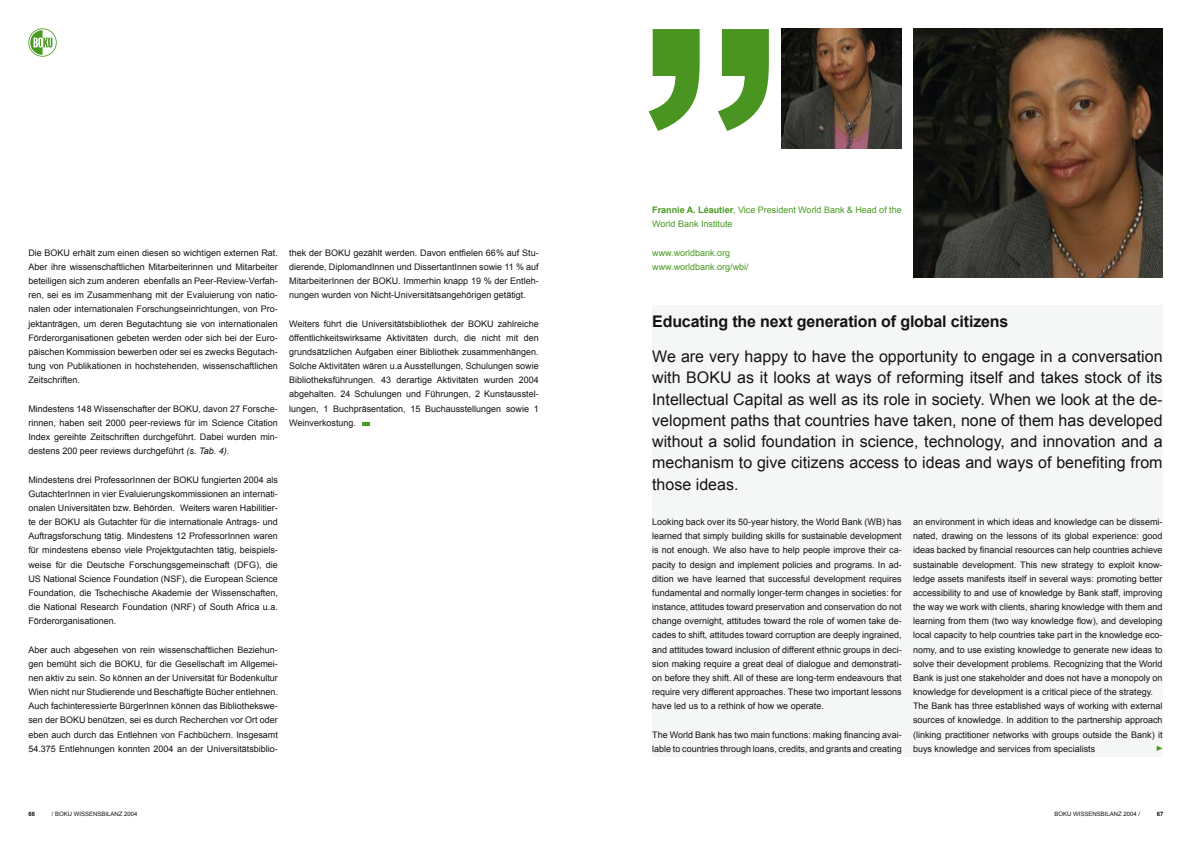
<style>
.page{position:relative;width:1191px;height:842px;background:#fff}
.page>*{position:absolute;margin:0;border:0;box-sizing:border-box;transform-origin:0 0}
.t1{font:16px/21.3px "Arial";color:#141417;text-align:justify}
.t2{font:700 16px "Arial";letter-spacing:-.01em;color:#141417}
.t3{font:9px/14.2px "Arial";color:#141417;text-align:justify}
.t4{font:9px/14.2px "Arial";color:#499a22}
.t5{font:6px "Arial";color:#141417}
.t6{font:700 6px "Arial";color:#141417}
.s1{font-style:italic}
.s2{font-weight:700}
</style>
<div class="page">
<div style="left:652px;top:305px;width:510px;height:452px;background:#f5f6f6"></div>
<img style="left:913px;top:28px;width:249px;height:250px">
<img style="left:781px;top:28px;width:120px;height:121px">
<svg style="left:718px;top:29px;width:51px;height:102px"></svg>
<svg style="left:648px;top:29px;width:51px;height:102px"></svg>
<svg style="left:1156px;top:746px;width:6px;height:5px"></svg>
<svg style="left:362px;top:422px;width:8px;height:4px"></svg>
<svg style="left:28px;top:28px;width:29px;height:29px"></svg>
<p class="t3" style="left:28px;top:245px;width:251px">Die BOKU erhält zum einen diesen so wichtigen externen Rat.<br>Aber ihre wissenschaftlichen Mitarbeiterinnen und Mitarbeiter beteiligen sich zum anderen ebenfalls an Peer-Review-Verfah&shy;ren, sei es im Zusammenhang mit der Evaluierung von natio&shy;nalen oder internationalen Forschungseinrichtungen, von Pro&shy;jektanträgen, um deren Begutachtung sie von internationalen Förderorganisationen gebeten werden oder sich bei der Euro&shy;päischen Kommission bewerben oder sei es zwecks Begutach&shy;tung von Publikationen in hochstehenden, wissenschaftlichen Zeitschriften.</p>
<p class="t3" style="left:28px;top:401px;width:251px">Mindestens 148 Wissenschafter der BOKU, davon 27 Forsche&shy;rinnen, haben seit 2000 peer-reviews für im Science Citation Index gereihte Zeitschriften durchgeführt. Dabei wurden min&shy;destens 200 peer reviews durchgeführt <span class="s1">(s. Tab. 4)</span>.</p>
<p class="t3" style="left:28px;top:472px;width:251px">Mindestens drei ProfessorInnen der BOKU fungierten 2004 als GutachterInnen in vier Evaluierungskommissionen an internati&shy;onalen Universitäten bzw. Behörden. Weiters waren Habilitier&shy;te der BOKU als Gutachter für die internationale Antrags- und Auftragsforschung tätig. Mindestens 12 ProfessorInnen waren für mindestens ebenso viele Projektgutachten tätig, beispiels&shy;weise für die Deutsche Forschungsgemeinschaft (DFG), die US National Science Foundation (NSF), die European Science Foundation, die Tschechische Akademie der Wissenschaften, die National Research Foundation (NRF) of South Africa u.a.<br>Förderorganisationen.</p>
<p class="t3" style="left:28px;top:642px;width:251px">Aber auch abgesehen von rein wissenschaftlichen Beziehun&shy;gen bemüht sich die BOKU, für die Gesellschaft im Allgemei&shy;nen aktiv zu sein. So können an der Universität für Bodenkultur Wien nicht nur Studierende und Beschäftigte Bücher entlehnen.<br>Auch fachinteressierte BürgerInnen können das Bibliothekswe&shy;sen der BOKU benützen, sei es durch Recherchen vor Ort oder eben auch durch das Entlehnen von Fachbüchern. Insgesamt 54.375 Entlehnungen konnten 2004 an der Universitätsbiblio-</p>
<p class="t3" style="left:289px;top:245px;width:251px">thek der BOKU gezählt werden. Davon entfielen 66% auf Stu&shy;dierende, DiplomandInnen und DissertantInnen sowie 11 % auf MitarbeiterInnen der BOKU. Immerhin knapp 19 % der Entleh&shy;nungen wurden von Nicht-Universitätsangehörigen getätigt.</p>
<p class="t3" style="left:289px;top:316px;width:251px">Weiters führt die Universitätsbibliothek der BOKU zahlreiche öffentlichkeitswirksame Aktivitäten durch, die nicht mit den grundsätzlichen Aufgaben einer Bibliothek zusammenhängen.<br>Solche Aktivitäten wären u.a Ausstellungen, Schulungen sowie Bibliotheksführungen. 43 derartige Aktivitäten wurden 2004 abgehalten. 24 Schulungen und Führungen, 2 Kunstausstel&shy;lungen, 1 Buchpräsentation, 15 Buchausstellungen sowie 1<br>Weinverkostung.</p>
<p class="t4" style="left:652px;top:203px;width:251px"><span class="s2">Frannie A. Léautier</span>, Vice President World Bank &amp; Head of the<br>World Bank Institute</p>
<p class="t4" style="left:652px;top:245px;width:98px">www.worldbank.org www.worldbank.org/wbi/</p>
<h1 class="t2" style="left:652px;top:312px;width:358px">Educating the next generation of global citizens</h1>
<p class="t1" style="left:652px;top:346px;width:512px">We are very happy to have the opportunity to engage in a conversation with BOKU as it looks at ways of reforming itself and takes stock of its Intellectual Capital as well as its role in society. When we look at the de&shy;velopment paths that countries have taken, none of them has developed without a solid foundation in science, technology, and innovation and a mechanism to give citizens access to ideas and ways of benefiting from those ideas.</p>
<p class="t3" style="left:652px;top:515px;width:251px">Looking back over its 50-year history, the World Bank (WB) has learned that simply building skills for sustainable development is not enough. We also have to help people improve their ca&shy;pacity to design and implement policies and programs. In ad&shy;dition we have learned that successful development requires fundamental and normally longer-term changes in societies: for instance, attitudes toward preservation and conservation do not change overnight, attitudes toward the role of women take de&shy;cades to shift, attitudes toward corruption are deeply ingrained, and attitudes toward inclusion of different ethnic groups in deci&shy;sion making require a great deal of dialogue and demonstrati&shy;on before they shift. All of these are long-term endeavours that require very different approaches. These two important lessons have led us to a rethink of how we operate.</p>
<p class="t3" style="left:652px;top:727px;width:251px">The World Bank has two main functions: making financing avai&shy;lable to countries through loans, credits, and grants and creating</p>
<p class="t3" style="left:913px;top:515px;width:251px;text-align:left">an environment in which ideas and knowledge can be dissemi&shy;nated, drawing on the lessons of its global experience: good ideas backed by financial resources can help countries achieve sustainable development. This new strategy to exploit know&shy;ledge assets manifests itself in several ways: promoting better accessibility to and use of knowledge by Bank staff, improving the way we work with clients, sharing knowledge with them and learning from them (two way knowledge flow), and developing local capacity to help countries take part in the knowledge eco&shy;nomy, and to use existing knowledge to generate new ideas to solve their development problems. Recognizing that the World Bank is just one stakeholder and does not have a monopoly on knowledge for development is a critical piece of the strategy.<br>The Bank has three established ways of working with external sources of knowledge. In addition to the partnership approach (linking practitioner networks with groups outside the Bank) it buys knowledge and services from specialists</p>
<p class="t6" style="left:28px;top:810px;width:8px">66</p>
<p class="t5" style="left:52px;top:810px;width:87px">/ BOKU WISSENSBILANZ 2004</p>
<p class="t5" style="left:1054px;top:810px;width:87px">BOKU WISSENSBILANZ 2004 /</p>
<p class="t6" style="left:1156px;top:810px;width:8px">67</p>
</div>
